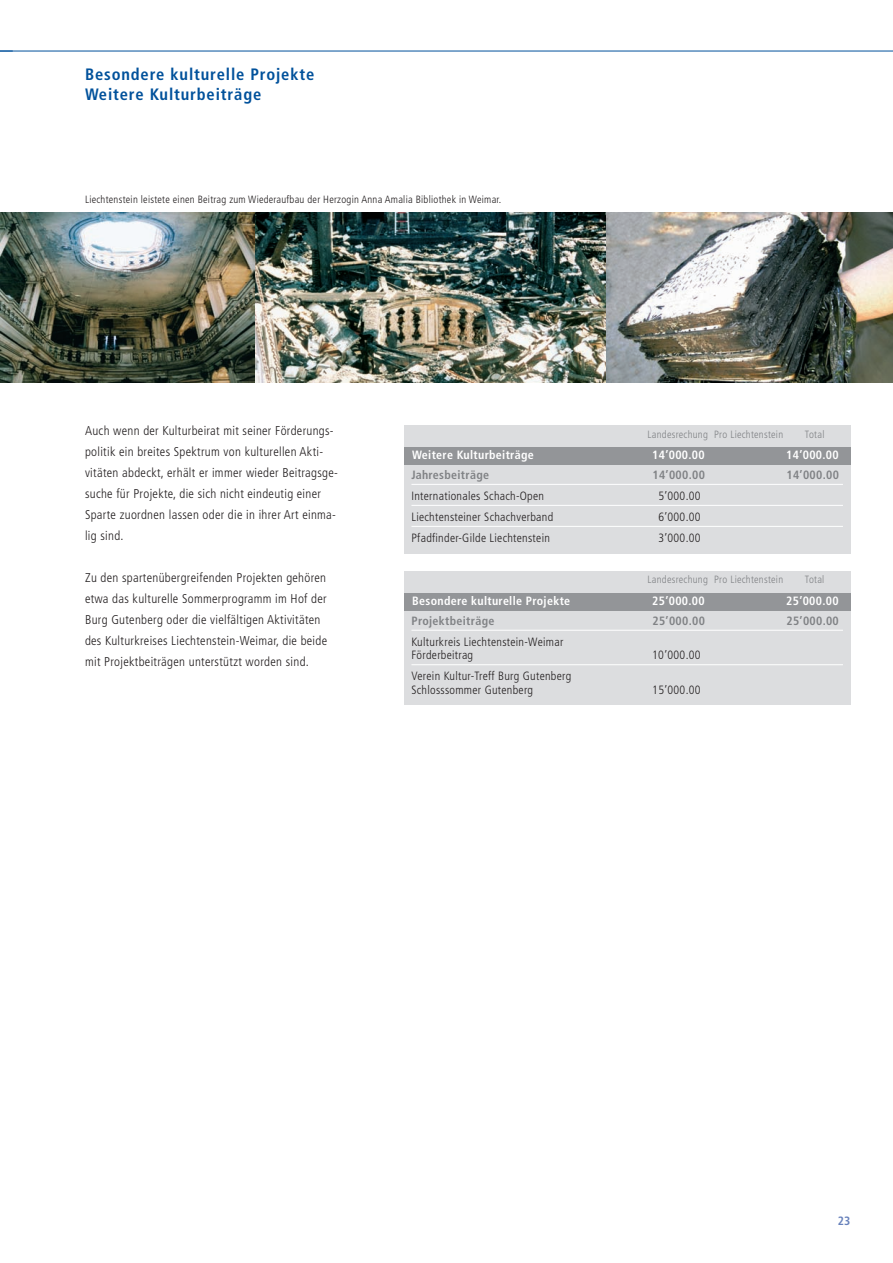
<style>
.page{position:relative;width:893px;height:1263px;background:#fff}
.page>*{position:absolute;margin:0;border:0;box-sizing:border-box;transform-origin:0 0}
.t1{font:700 condensed 16.5px/19.8px "Frutiger";letter-spacing:.05em;color:#01519b}
.t2{font:300 condensed 12.75px/21px "Frutiger";letter-spacing:.025em;color:#231f20}
.t3{font:300 condensed 12px/13.5px "Frutiger";letter-spacing:.025em;color:#231f20}
.t4{font:700 condensed 12px "Frutiger";letter-spacing:.025em;color:#fff}
.t5{font:700 condensed 12px "Frutiger";letter-spacing:.025em;color:#808285}
.t6{font:700 condensed 12px "Frutiger";color:#6781bb}
.t7{font:300 condensed 10.5px "Frutiger";letter-spacing:.025em;color:#231f20}
.t8{font:300 condensed 10.5px "Frutiger";letter-spacing:.025em;color:#808285}
</style>
<div class="page">
<hr style="left:0;top:51px;width:893px;height:1px;background:#01519b">
<svg style="left:0;top:51px;width:13px;height:1px"></svg>
<div style="left:404px;top:571px;width:446px;height:27px;background:#dcdddf"></div>
<div style="left:404px;top:608px;width:446px;height:96px;background:#dcdddf"></div>
<hr style="left:411px;top:630px;width:432px;height:1px;background:#fff">
<hr style="left:411px;top:664px;width:432px;height:1px;background:#fff">
<div style="left:404px;top:593px;width:446px;height:18px;background:#939598"></div>
<div style="left:404px;top:425px;width:446px;height:27px;background:#dcdddf"></div>
<div style="left:404px;top:462px;width:446px;height:91px;background:#dcdddf"></div>
<hr style="left:411px;top:484px;width:432px;height:1px;background:#fff">
<hr style="left:411px;top:505px;width:432px;height:1px;background:#fff">
<hr style="left:411px;top:526px;width:432px;height:1px;background:#fff">
<div style="left:404px;top:447px;width:446px;height:18px;background:#939598"></div>
<img style="left:254px;top:213px;width:352px;height:170px">
<img style="left:0;top:213px;width:254px;height:170px">
<img style="left:606px;top:213px;width:287px;height:170px">
<p class="t1" style="left:85px;top:66px;width:231px">Besondere kulturelle Projekte<br>Weitere Kulturbeiträge</p>
<p class="t7" style="left:85px;top:196px;width:418px">Liechtenstein leistete einen Beitrag zum Wiederaufbau der Herzogin Anna Amalia Bibliothek in Weimar.</p>
<p class="t2" style="left:85px;top:421px;width:254px">Auch wenn der Kulturbeirat mit seiner Förderungs&shy;politik ein breites Spektrum von kulturellen Akti&shy;vitäten abdeckt, erhält er immer wieder Beitragsge&shy;suche für Projekte, die sich nicht eindeutig einer Sparte zuordnen lassen oder die in ihrer Art einma&shy;lig sind.</p>
<p class="t2" style="left:85px;top:568px;width:244px">Zu den spartenübergreifenden Projekten gehören etwa das kulturelle Sommerprogramm im Hof der Burg Gutenberg oder die vielfältigen Aktivitäten des Kulturkreises Liechtenstein-Weimar, die beide mit Projektbeiträgen unterstützt worden sind.</p>
<p class="t8" style="left:648px;top:576px;width:137px">Landesrechung Pro Liechtenstein</p>
<p class="t8" style="left:805px;top:576px;width:21px">Total</p>
<p class="t8" style="left:648px;top:430px;width:137px">Landesrechung Pro Liechtenstein</p>
<p class="t8" style="left:805px;top:430px;width:21px">Total</p>
<p class="t4" style="left:412px;top:450px;width:123px">Weitere Kulturbeiträge</p>
<p class="t4" style="left:652px;top:450px;width:54px">14’000.00</p>
<p class="t4" style="left:786px;top:450px;width:54px">14’000.00</p>
<p class="t5" style="left:411px;top:470px;width:79px">Jahresbeiträge</p>
<p class="t5" style="left:652px;top:470px;width:54px">14’000.00</p>
<p class="t5" style="left:786px;top:470px;width:54px">14’000.00</p>
<p class="t3" style="left:411px;top:490px;width:134px">Internationales Schach-Open</p>
<p class="t3" style="left:658px;top:490px;width:44px">5’000.00</p>
<p class="t3" style="left:411px;top:511px;width:143px">Liechtensteiner Schachverband</p>
<p class="t3" style="left:658px;top:511px;width:44px">6’000.00</p>
<p class="t3" style="left:411px;top:532px;width:140px">Pfadfinder-Gilde Liechtenstein</p>
<p class="t3" style="left:658px;top:532px;width:44px">3’000.00</p>
<p class="t4" style="left:412px;top:596px;width:159px">Besondere kulturelle Projekte</p>
<p class="t4" style="left:652px;top:596px;width:54px">25’000.00</p>
<p class="t4" style="left:786px;top:596px;width:54px">25’000.00</p>
<p class="t5" style="left:411px;top:616px;width:84px">Projektbeiträge</p>
<p class="t5" style="left:652px;top:616px;width:54px">25’000.00</p>
<p class="t5" style="left:786px;top:616px;width:54px">25’000.00</p>
<p class="t3" style="left:411px;top:636px;width:153px">Kulturkreis Liechtenstein-Weimar<br>Förderbeitrag</p>
<p class="t3" style="left:652px;top:649px;width:50px">10’000.00</p>
<p class="t3" style="left:411px;top:670px;width:161px">Verein Kultur-Treff Burg Gutenberg<br>Schlosssommer Gutenberg</p>
<p class="t3" style="left:652px;top:684px;width:50px">15’000.00</p>
<p class="t6" style="left:838px;top:1216px;width:14px">23</p>
</div>
